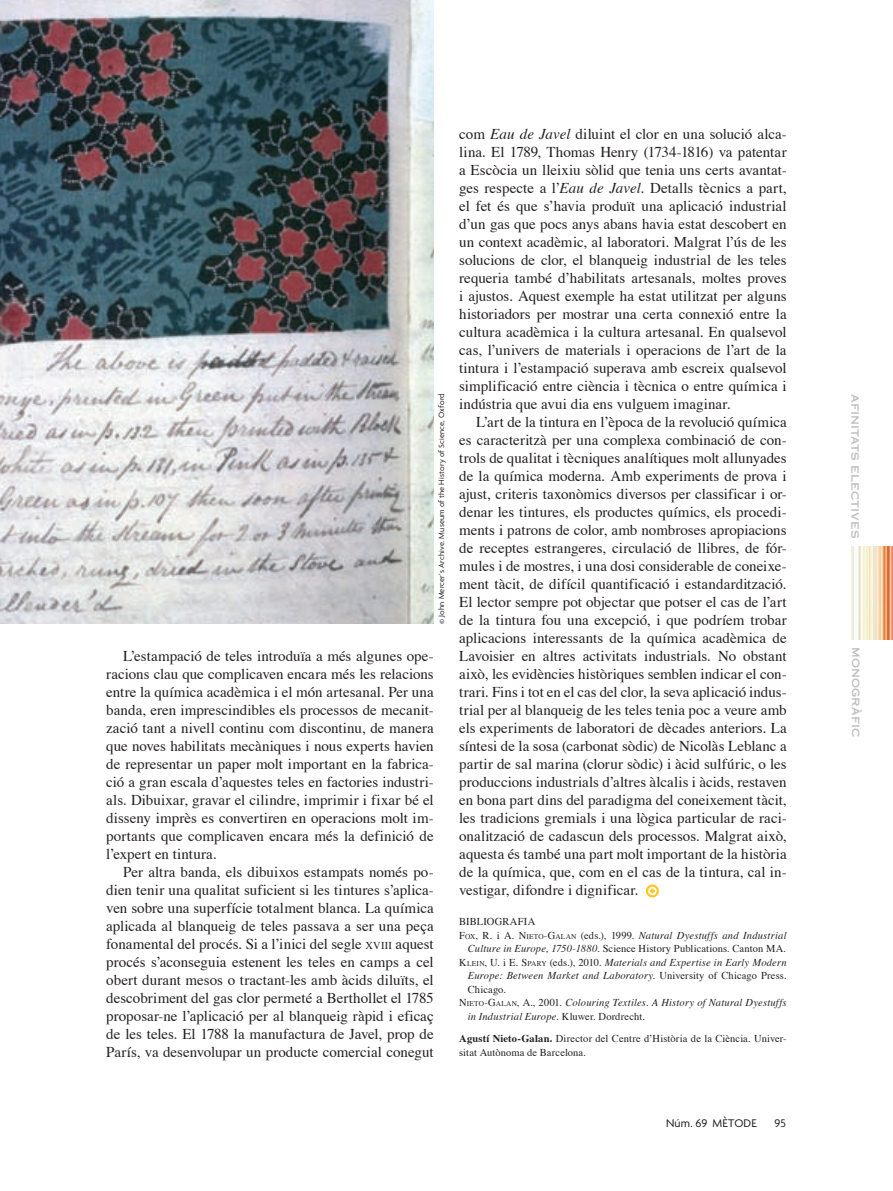
<style>
.page{position:relative;width:893px;height:1191px;background:#fff}
.page>*{position:absolute;margin:0;border:0;box-sizing:border-box;transform-origin:0 0}
.t1{font:15px/18px "Times";color:#231f20;text-align:justify}
.t2{font:12px "Copperplate Thirty One AB";letter-spacing:.005em;color:#bcbdc0}
.t3{font:12px "Agenda";letter-spacing:.025em;color:#231f20}
.t4{font:italic 10.5px "Times";letter-spacing:.02em;color:#231f20}
.t5{font:10.5px/13.5px "Times";letter-spacing:.01em;color:#231f20}
.t6{font:8.25px "Agenda";letter-spacing:.02em;color:#231f20}
.s1{font-size:10.5px}
.s2{font-style:italic}
.s3{font-style:normal}
.s4{font-style:normal;font-size:7.35px}
.s5{font-weight:700}
</style>
<div class="page">
<div style="left:646px;top:884px;width:13px;height:13px;border:2px solid #fec422;border-radius:50%"></div>
<svg style="left:650px;top:888px;width:5px;height:5px"></svg>
<img style="left:851px;top:547px;width:42px;height:92px">
<img style="left:0;top:0;width:434px;height:624px">
<p class="t6" style="left:438px;top:624px;width:232px;rotate:-90deg">© John Mercer’s Archive. Museum of the History of Science, Oxford</p>
<p class="t1" style="left:106px;top:648px;width:329px;text-indent:17px">L’estampació de teles introduïa a més algunes ope&shy;racions clau que complicaven encara més les relacions entre la química acadèmica i el món artesanal. Per una banda, eren imprescindibles els processos de mecanit&shy;zació tant a nivell continu com discontinu, de manera que noves habilitats mecàniques i nous experts havien de representar un paper molt important en la fabrica&shy;ció a gran escala d’aquestes teles en factories industri&shy;als. Dibuixar, gravar el cilindre, imprimir i fixar bé el disseny imprès es convertiren en operacions molt im&shy;portants que complicaven encara més la definició de l’expert en tintura.</p>
<p class="t1" style="left:106px;top:864px;width:329px;text-indent:17px">Per altra banda, els dibuixos estampats només po&shy;dien tenir una qualitat suficient si les tintures s’aplica&shy;ven sobre una superfície totalment blanca. La química aplicada al blanqueig de teles passava a ser una peça fonamental del procés. Si a l’inici del segle <span class="s1">XVIII</span> aquest procés s’aconseguia estenent les teles en camps a cel obert durant mesos o tractant-les amb àcids diluïts, el descobriment del gas clor permeté a Berthollet el 1785 proposar-ne l’aplicació per al blanqueig ràpid i eficaç de les teles. El 1788 la manufactura de Javel, prop de París, va desenvolupar un producte comercial conegut</p>
<p class="t1" style="left:459px;top:126px;width:329px">com <span class="s2">Eau de Javel</span> diluint el clor en una solució alca&shy;lina. El 1789, Thomas Henry (1734-1816) va patentar a Escòcia un lleixiu sòlid que tenia uns certs avantat&shy;ges respecte a l’<span class="s2">Eau de Javel</span>. Detalls tècnics a part, el fet és que s’havia produït una aplicació industrial d’un gas que pocs anys abans havia estat descobert en un context acadèmic, al laboratori. Malgrat l’ús de les solucions de clor, el blanqueig industrial de les teles requeria també d’habilitats artesanals, moltes proves i ajustos. Aquest exemple ha estat utilitzat per alguns historiadors per mostrar una certa connexió entre la cultura acadèmica i la cultura artesanal. En qualsevol cas, l’univers de materials i operacions de l’art de la tintura i l’estampació superava amb escreix qualsevol simplificació entre ciència i tècnica o entre química i indústria que avui dia ens vulguem imaginar.</p>
<p class="t1" style="left:459px;top:414px;width:329px;text-indent:17px">L’art de la tintura en l’època de la revolució química es caracteritzà per una complexa combinació de con&shy;trols de qualitat i tècniques analítiques molt allunyades de la química moderna. Amb experiments de prova i ajust, criteris taxonòmics diversos per classificar i or&shy;denar les tintures, els productes químics, els procedi&shy;ments i patrons de color, amb nombroses apropiacions de receptes estrangeres, circulació de llibres, de fór&shy;mules i de mostres, i una dosi considerable de coneixe&shy;ment tàcit, de difícil quantificació i estandardització.<br>El lector sempre pot objectar que potser el cas de l’art de la tintura fou una excepció, i que podríem trobar aplicacions interessants de la química acadèmica de Lavoisier en altres activitats industrials. No obstant això, les evidències històriques semblen indicar el con&shy;trari. Fins i tot en el cas del clor, la seva aplicació indus&shy;trial per al blanqueig de les teles tenia poc a veure amb els experiments de laboratori de dècades anteriors. La síntesi de la sosa (carbonat sòdic) de Nicolàs Leblanc a partir de sal marina (clorur sòdic) i àcid sulfúric, o les produccions industrials d’altres àlcalis i àcids, restaven en bona part dins del paradigma del coneixement tàcit, les tradicions gremials i una lògica particular de raci&shy;onalització de cadascun dels processos. Malgrat això, aquesta és també una part molt important de la història de la química, que, com en el cas de la tintura, cal in&shy;vestigar, difondre i dignificar.</p>
<p class="t5" style="left:459px;top:915px;width:78px">BIBLIOGRAFIA</p>
<p class="t4" style="left:459px;top:930px;width:329px"><span class="s3">F</span><span class="s4">OX</span><span class="s3">, R. i A. N</span><span class="s4">IETO</span><span class="s3">-G</span><span class="s4">ALAN</span> <span class="s3">(eds.), 1999.</span> Natural Dyestuffs and Industrial</p>
<p class="t5" style="left:468px;top:942px;width:320px"><span class="s2">Culture in Europe, 1750-1880</span>. Science History Publications. Canton MA.</p>
<p class="t4" style="left:459px;top:957px;width:329px"><span class="s3">K</span><span class="s4">LEIN</span><span class="s3">, U. i E. S</span><span class="s4">PARY</span> <span class="s3">(eds.), 2010.</span> Materials and Expertise in Early Modern</p>
<p class="t4" style="left:468px;top:971px;width:320px">Europe: Between Market and Laboratory<span class="s3">. University of Chicago Press.</span></p>
<p class="t5" style="left:468px;top:983px;width:40px">Chicago.</p>
<p class="t4" style="left:459px;top:998px;width:329px"><span class="s3">N</span><span class="s4">IETO</span><span class="s3">-G</span><span class="s4">ALAN</span><span class="s3">, A., 2001.</span> Colouring Textiles. A History of Natural Dyestuffs</p>
<p class="t4" style="left:468px;top:1011px;width:179px">in Industrial Europe<span class="s3">. Kluwer. Dordrecht.</span></p>
<p class="t5" style="left:459px;top:1032px;width:329px"><span class="s5">Agustí Nieto-Galan.</span> Director del Centre d’Història de la Ciència. Univer&shy;sitat Autònoma de Barcelona.</p>
<p class="t3" style="left:666px;top:1118px;width:92px">Núm. 69 MÈTODE</p>
<p class="t3" style="left:775px;top:1118px;width:13px">95</p>
<p class="t2" style="left:863px;top:394px;width:146px;rotate:90deg">afinitats electives</p>
<p class="t2" style="left:863px;top:647px;width:92px;rotate:90deg">monogràfic</p>
</div>
